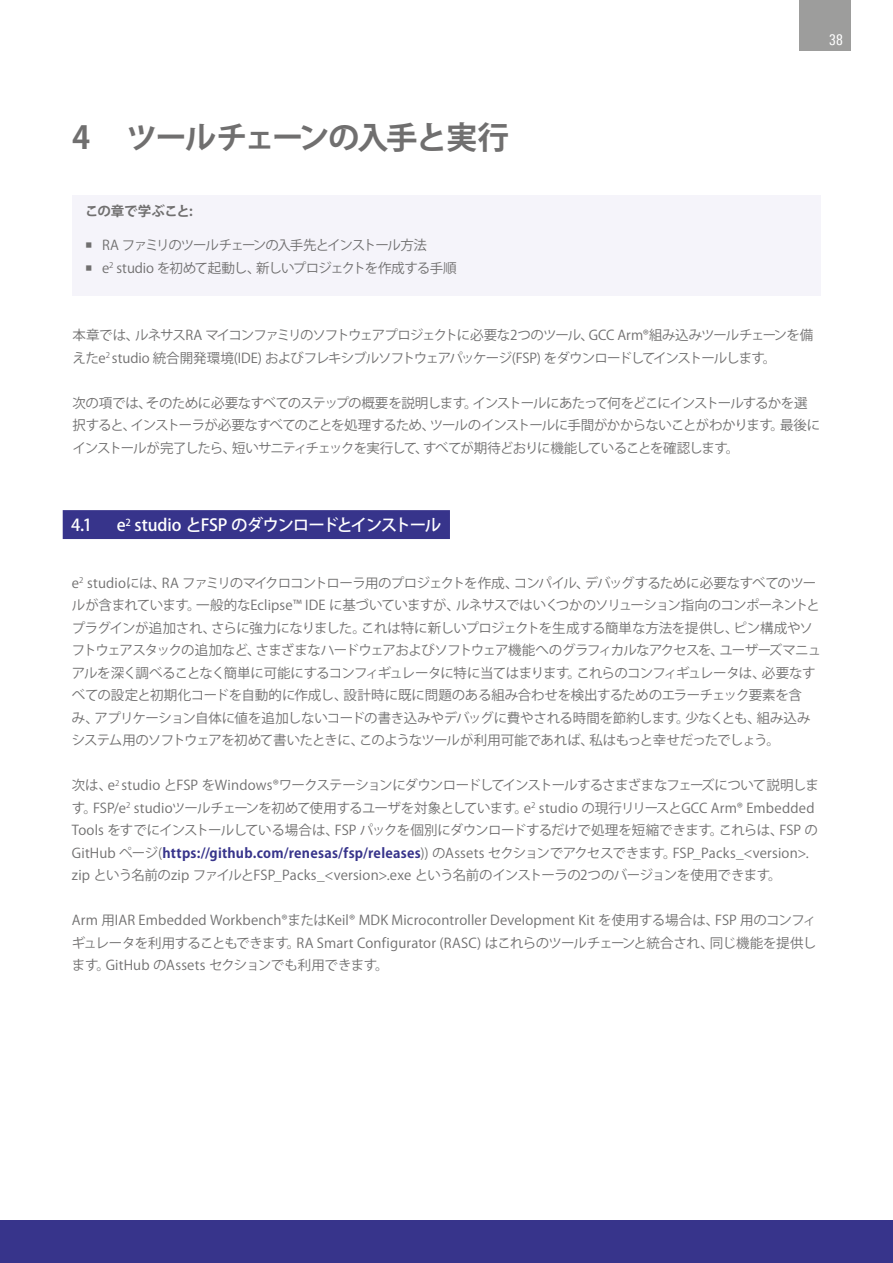
<style>
.page{position:relative;width:893px;height:1263px;background:#fff}
.page>*{position:absolute;margin:0;border:0;box-sizing:border-box;transform-origin:0 0}
.t1{font:700 31.5px "Koz Go Pr 6 N";letter-spacing:-.07em;color:#706f6f}
.t2{font:500 16.5px "Koz Go Pr 6 N";letter-spacing:-.065em;color:#fff}
.t3{font:15px "Linotype Univers 420 Cn";color:#fff}
.t4{font:13.5px/22.5px "Koz Go Pr 6 N";letter-spacing:-.045em;color:#706f6f}
.t5{font:13.5px/22.5px "Koz Go Pr 6 N";letter-spacing:-.025em;color:#706f6f}
.t6{font:13.5px/22.5px "Koz Go Pr 6 N";letter-spacing:-.07em;color:#706f6f}
.t7{font:13.5px/22.5px "Koz Go Pr 6 N";letter-spacing:-.065em;color:#706f6f}
.t8{font:13.5px "Koz Go Pr 6 N";letter-spacing:-.09em;color:#706f6f}
.t9{font:700 13.5px "Koz Go Pr 6 N";letter-spacing:-.015em;color:#706f6f}
.s1{font-weight:700;color:#37348b}
</style>
<div class="page">
<div style="left:799px;top:0;width:51px;height:51px;background:#9d9d9c"></div>
<div style="left:0;top:1220px;width:893px;height:43px;background:#37348b"></div>
<div style="left:63px;top:510px;width:387px;height:29px;background:#37348b"></div>
<div style="left:72px;top:195px;width:749px;height:100px;background:#f5f4fa"></div>
<p class="t3" style="left:829px;top:31px;width:15px">38</p>
<h1 class="t1" style="left:72px;top:120px;width:438px">4 ツールチェーンの入手と実行</h1>
<p class="t9" style="left:85px;top:204px;width:109px">この章で学ぶこと:</p>
<p class="t8" style="left:85px;top:238px;width:343px">○ RA ファミリのツールチェーンの入手先とインストール方法</p>
<p class="t4" style="left:85px;top:257px;width:373px">○ e<sup>2</sup> studio を初めて起動し、新しいプロジェクトを作成する手順</p>
<p class="t7" style="left:73px;top:324px;width:742px">本章では、ルネサスRA マイコンファミリのソフトウェアプロジェクトに必要な2つのツール、GCC Arm®組み込みツールチェーンを備えたe<sup>2</sup> studio 統合開発環境(IDE) およびフレキシブルソフトウェアパッケージ(FSP) をダウンロードしてインストールします。</p>
<p class="t6" style="left:73px;top:392px;width:749px">次の項では、そのために必要なすべてのステップの概要を説明します。インストールにあたって何をどこにインストールするかを選択すると、インストーラが必要なすべてのことを処理するため、ツールのインストールに手間がかからないことがわかります。最後にインストールが完了したら、短いサニティチェックを実行して、すべてが期待どおりに機能していることを確認します。</p>
<p class="t2" style="left:71px;top:516px;width:23px">4.1</p>
<p class="t2" style="left:117px;top:516px;width:326px">e<sup>2</sup> studio とFSP のダウンロードとインストール</p>
<p class="t4" style="left:72px;top:572px;width:751px">e<sup>2</sup> studioには、RA ファミリのマイクロコントローラ用のプロジェクトを作成、コンパイル、デバッグするために必要なすべてのツールが含まれています。一般的なEclipse™ IDE に基づいていますが、ルネサスではいくつかのソリューション指向のコンポーネントとプラグインが追加され、さらに強力になりました。これは特に新しいプロジェクトを生成する簡単な方法を提供し、ピン構成やソフトウェアスタックの追加など、さまざまなハードウェアおよびソフトウェア機能へのグラフィカルなアクセスを、ユーザーズマニュアルを深く調べることなく簡単に可能にするコンフィギュレータに特に当てはまります。これらのコンフィギュレータは、必要なすべての設定と初期化コードを自動的に作成し、設計時に既に問題のある組み合わせを検出するためのエラーチェック要素を含<br>み、アプリケーション自体に値を追加しないコードの書き込みやデバッグに費やされる時間を節約します。少なくとも、組み込みシステム用のソフトウェアを初めて書いたときに、このようなツールが利用可能であれば、私はもっと幸せだったでしょう。</p>
<p class="t5" style="left:72px;top:774px;width:748px">次は、e<sup>2</sup> studio とFSP をWindows®ワークステーションにダウンロードしてインストールするさまざまなフェーズについて説明します。FSP/e<sup>2</sup> studioツールチェーンを初めて使用するユーザを対象としています。e<sup>2</sup> studio の現行リリースとGCC Arm® Embedded Tools をすでにインストールしている場合は、FSP パックを個別にダウンロードするだけで処理を短縮できます。これらは、FSP のGitHub ページ(<span class="s1">https://github.com/renesas/fsp/releases</span>)) のAssets セクションでアクセスできます。FSP_Packs_&lt;version&gt;. zip という名前のzip ファイルとFSP_Packs_&lt;version&gt;.exe という名前のインストーラの2つのバージョンを使用できます。</p>
<p class="t4" style="left:72px;top:909px;width:746px;text-align:justify">Arm 用IAR Embedded Workbench®またはKeil® MDK Microcontroller Development Kit を使用する場合は、FSP 用のコンフィギュレータを利用することもできます。RA Smart Configurator (RASC) はこれらのツールチェーンと統合され、同じ機能を提供します。GitHub のAssets セクションでも利用できます。</p>
</div>
